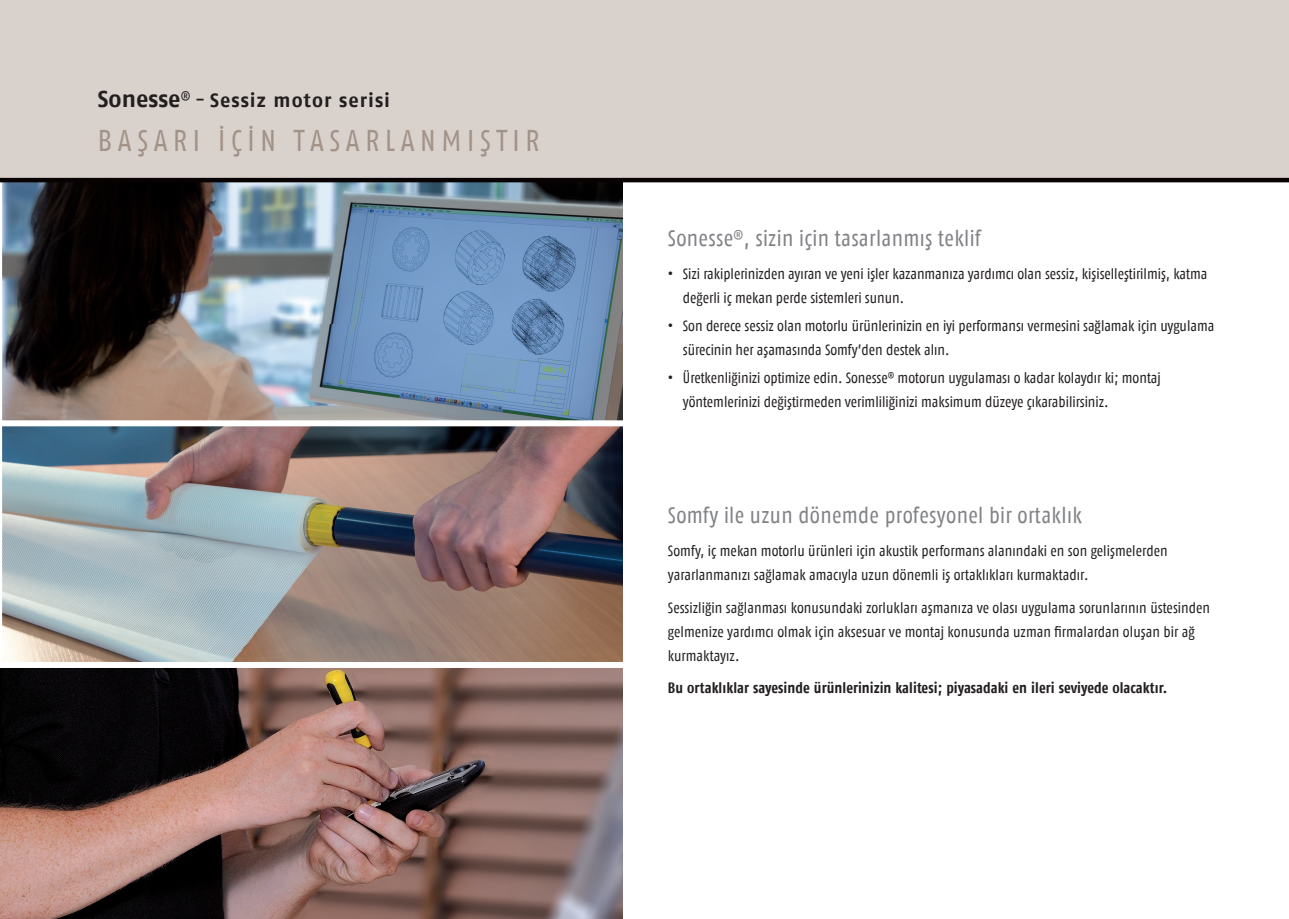
<style>
.page{position:relative;width:1289px;height:919px;background:#fff}
.page>*{position:absolute;margin:0;border:0;box-sizing:border-box;transform-origin:0 0}
.t1{font:30px "Fago Co";letter-spacing:.19em;color:#a29389}
.t2{font:22.5px "Fago Co";letter-spacing:.015em;color:#808285}
.t3{font:700 19.5px "Fago No";letter-spacing:.05em;color:#231f20}
.t4{font:15px/24px "Fago Co";color:#231f20}
.t5{font:15px "Fago Co Bold Tf";letter-spacing:.005em;color:#231f20}
.s1{font-size:23.25px}
.s2{font-family:"Fago Co";font-weight:400;font-size:22.05px}
.s3{font-family:"Fago Co Bold Tf"}
</style>
<div class="page">
<img style="left:3px;top:182px;width:619px;height:238px">
<img style="left:3px;top:426px;width:619px;height:236px">
<img style="left:0;top:668px;width:622px;height:250px">
<div style="left:0;top:0;width:1288px;height:180px;background:#d9d1cc"></div>
<hr style="left:0;top:178px;width:1288px;height:4px;background:#080302">
<h3 class="t3" style="left:98px;top:89px;width:294px"><span class="s1">Sonesse</span><sup>®</sup> <span class="s2">-</span> Sessiz motor serisi</h3>
<h1 class="t1" style="left:98px;top:123px;width:443px">BAŞARI İÇİN TASARLANMIŞTIR</h1>
<h2 class="t2" style="left:668px;top:225px;width:314px">Sonesse<sup>®</sup>, sizin için tasarlanmış teklif</h2>
<p class="t4" style="left:683px;top:261px;width:526px;text-indent:-15px"><span class="s3">•</span> Sizi rakiplerinizden ayıran ve yeni işler kazanmanıza yardımcı olan sessiz, kişiselleştirilmiş, katma değerli iç mekan perde sistemleri sunun.</p>
<p class="t4" style="left:683px;top:314px;width:533px;text-indent:-15px"><span class="s3">•</span> Son derece sessiz olan motorlu ürünlerinizin en iyi performansı vermesini sağlamak için uygulama sürecinin her aşamasında Somfy’den destek alın.</p>
<p class="t4" style="left:683px;top:366px;width:479px;text-indent:-15px"><span class="s3">•</span> Üretkenliğinizi optimize edin. Sonesse<sup>®</sup> motorun uygulaması o kadar kolaydır ki; montaj yöntemlerinizi değiştirmeden verimliliğinizi maksimum düzeye çıkarabilirsiniz.</p>
<h2 class="t2" style="left:668px;top:502px;width:415px">Somfy ile uzun dönemde profesyonel bir ortaklık</h2>
<p class="t4" style="left:668px;top:539px;width:501px">Somfy, iç mekan motorlu ürünleri için akustik performans alanındaki en son gelişmelerden yararlanmanızı sağlamak amacıyla uzun dönemli iş ortaklıkları kurmaktadır.</p>
<p class="t4" style="left:668px;top:595px;width:544px">Sessizliğin sağlanması konusundaki zorlukları aşmanıza ve olası uygulama sorunlarının üstesinden gelmenize yardımcı olmak için aksesuar ve montaj konusunda uzman firmalardan oluşan bir ağ kurmaktayız.</p>
<p class="t5" style="left:668px;top:679px;width:501px">Bu ortaklıklar sayesinde ürünlerinizin kalitesi; piyasadaki en ileri seviyede olacaktır.</p>
</div>
